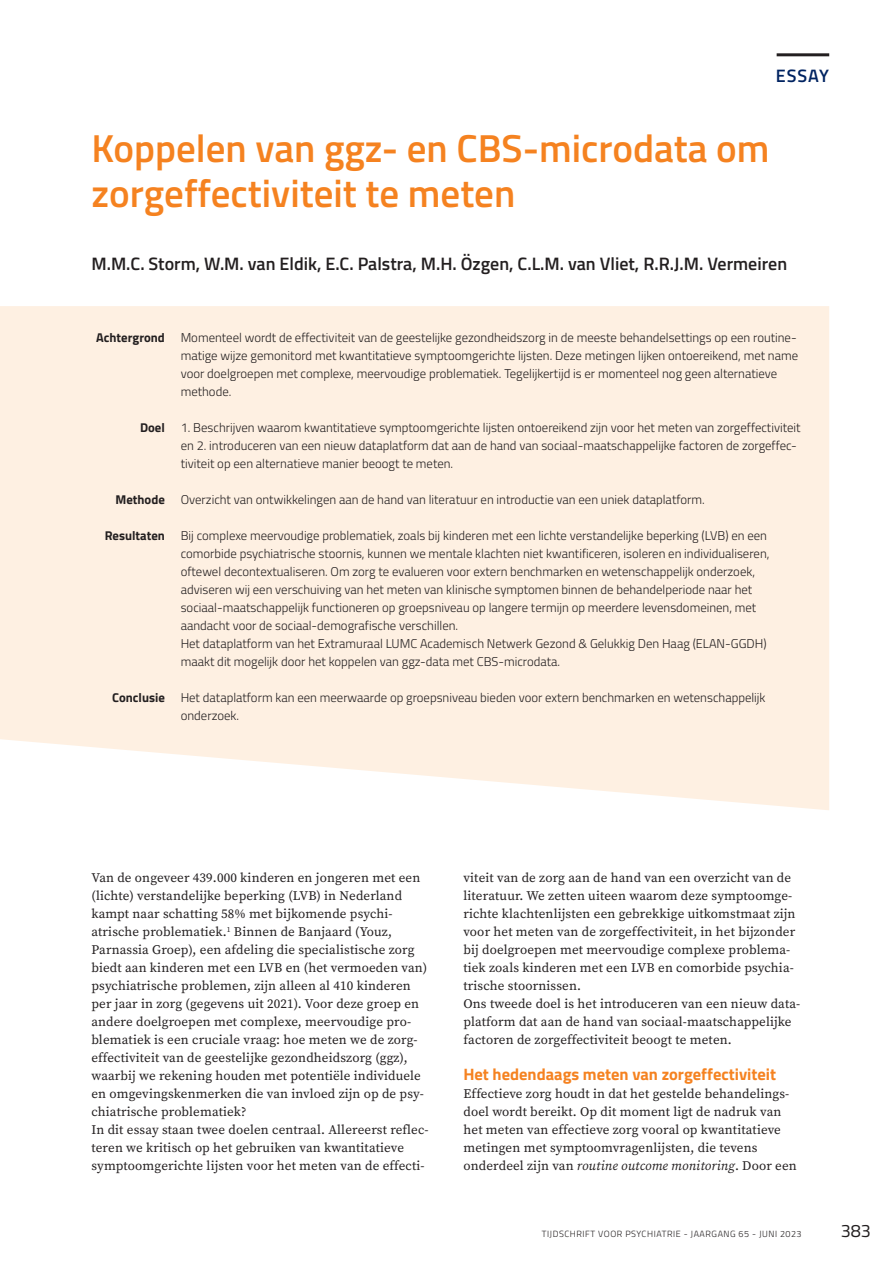
<style>
.page{position:relative;width:893px;height:1263px;background:#fff}
.page>*{position:absolute;margin:0;border:0;box-sizing:border-box;transform-origin:0 0}
.t1{font:600 39px/45px "Titillium Web";color:#f58220}
.t2{font:600 18px "Titillium Web";color:#231f20}
.t3{font:600 18px "Titillium Web";letter-spacing:.055em;color:#002361}
.t4{font:18px "Titillium Web";color:#231f20}
.t5{font:700 16.5px "Titillium Web";color:#f58220}
.t6{font:13.2px/18px "Source Serif Variable";letter-spacing:.01em;color:#231f20}
.t7{font:300 12.75px/18px "Titillium Web";color:#231f20}
.t8{font:300 9px "Titillium Web";letter-spacing:.06em;color:#231f20}
.s1{font-weight:700}
.s2{font-style:italic}
</style>
<div class="page">
<hr style="left:777px;top:53px;width:52px;height:3px;background:#231f20">
<div style="left:0;top:306px;width:829px;height:504px;background:#fef0e2"></div>
<h2 class="t3" style="left:776px;top:62px;width:55px">ESSAY</h2>
<h1 class="t1" style="left:91px;top:124px;width:680px">Koppelen van ggz- en CBS-microdata om zorgeffectiviteit te meten</h1>
<h2 class="t2" style="left:91px;top:250px;width:697px">M.M.C. Storm, W.M. van Eldik, E.C. Palstra, M.H. Özgen, C.L.M. van Vliet, R.R.J.M. Vermeiren</h2>
<p class="t7" style="left:181px;top:328px;width:619px;text-indent:-84px"><span class="s1">Achtergrond</span> Momenteel wordt de effectiviteit van de geestelijke gezondheidszorg in de meeste behandelsettings op een routine&shy;matige wijze gemonitord met kwantitatieve symptoomgerichte lijsten. Deze metingen lijken ontoereikend, met name voor doelgroepen met complexe, meervoudige problematiek. Tegelijkertijd is er momenteel nog geen alternatieve methode.</p>
<p class="t7" style="left:181px;top:418px;width:621px;text-indent:-41px"><span class="s1">Doel</span> 1. Beschrijven waarom kwantitatieve symptoomgerichte lijsten ontoereikend zijn voor het meten van zorgeffectiviteit en 2. introduceren van een nieuw dataplatform dat aan de hand van sociaal-maatschappelijke factoren de zorgeffec&shy;tiviteit op een alternatieve manier beoogt te meten.</p>
<p class="t7" style="left:116px;top:490px;width:591px"><span class="s1">Methode</span> Overzicht van ontwikkelingen aan de hand van literatuur en introductie van een uniek dataplatform.</p>
<p class="t7" style="left:181px;top:526px;width:590px;text-indent:-76px"><span class="s1">Resultaten</span> Bij complexe meervoudige problematiek, zoals bij kinderen met een lichte verstandelijke beperking (LVB) en een comorbide psychiatrische stoornis, kunnen we mentale klachten niet kwantificeren, isoleren en individualiseren, oftewel decontextualiseren. Om zorg te evalueren voor extern benchmarken en wetenschappelijk onderzoek, adviseren wij een verschuiving van het meten van klinische symptomen binnen de behandelperiode naar het sociaal-maatschappelijk functioneren op groepsniveau op langere termijn op meerdere levensdomeinen, met aandacht voor de sociaal-demografische verschillen.<br>Het dataplatform van het Extramuraal LUMC Academisch Netwerk Gezond &amp; Gelukkig Den Haag (ELAN-GGDH) maakt dit mogelijk door het koppelen van ggz-data met CBS-microdata.</p>
<p class="t7" style="left:181px;top:688px;width:586px;text-indent:-68px"><span class="s1">Conclusie</span> Het dataplatform kan een meerwaarde op groepsniveau bieden voor extern benchmarken en wetenschappelijk onderzoek.</p>
<p class="t6" style="left:91px;top:869px;width:339px">Van de ongeveer 439.000 kinderen en jongeren met een (lichte) verstandelijke beperking (LVB) in Nederland kampt naar schatting 58% met bijkomende psychi&shy;atrische problematiek.<sup>1</sup> Binnen de Banjaard (Youz, Parnassia Groep), een afdeling die specialistische zorg biedt aan kinderen met een LVB en (het vermoeden van) psychiatrische problemen, zijn alleen al 410 kinderen per jaar in zorg (gegevens uit 2021). Voor deze groep en andere doelgroepen met complexe, meervoudige pro&shy;blematiek is een cruciale vraag: hoe meten we de zorg&shy;effectiviteit van de geestelijke gezondheidszorg (ggz), waarbij we rekening houden met potentiële individuele en omgevingskenmerken die van invloed zijn op de psy&shy;chiatrische problematiek?<br>In dit essay staan twee doelen centraal. Allereerst reflec&shy;teren we kritisch op het gebruiken van kwantitatieve symptoomgerichte lijsten voor het meten van de effecti-</p>
<p class="t6" style="left:463px;top:869px;width:338px">viteit van de zorg aan de hand van een overzicht van de literatuur. We zetten uiteen waarom deze symptoomge&shy;richte klachtenlijsten een gebrekkige uitkomstmaat zijn voor het meten van de zorgeffectiviteit, in het bijzonder bij doelgroepen met meervoudige complexe problema&shy;tiek zoals kinderen met een LVB en comorbide psychia&shy;trische stoornissen.<br>Ons tweede doel is het introduceren van een nieuw data&shy;platform dat aan de hand van sociaal-maatschappelijke factoren de zorgeffectiviteit beoogt te meten.</p>
<p class="t5" style="left:463px;top:1062px;width:314px">Het hedendaags meten van zorgeffectiviteit</p>
<p class="t6" style="left:463px;top:1085px;width:335px">Effectieve zorg houdt in dat het gestelde behandelings&shy;doel wordt bereikt. Op dit moment ligt de nadruk van het meten van effectieve zorg vooral op kwantitatieve metingen met symptoomvragenlijsten, die tevens onderdeel zijn van <span class="s2">routine outcome monitoring</span>. Door een</p>
<p class="t8" style="left:542px;top:1228px;width:261px">TIJDSCHRIFT VOOR PSYCHIATRIE - JAARGANG 65 - JUNI 2023</p>
<h2 class="t4" style="left:841px;top:1218px;width:32px">383</h2>
</div>
